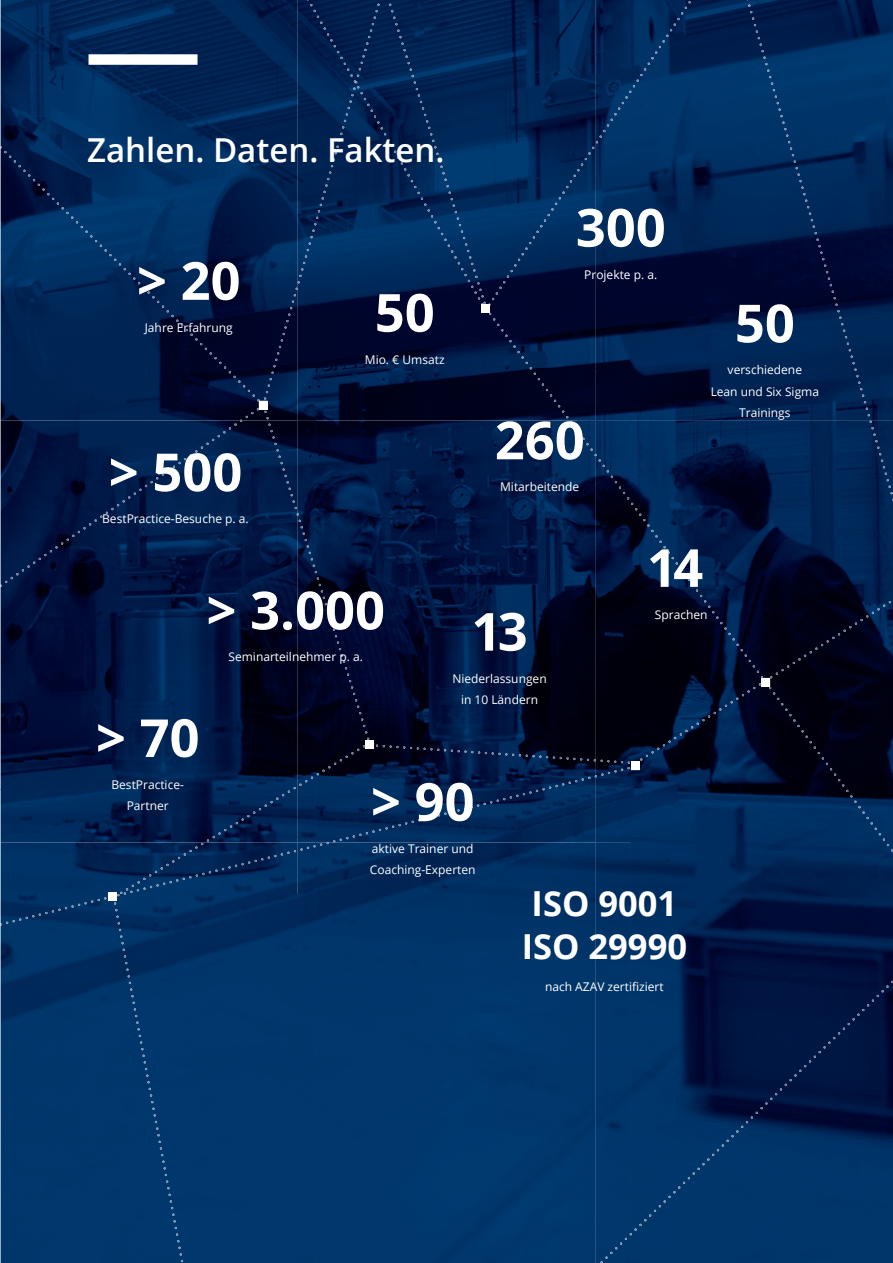
<style>
.page{position:relative;width:893px;height:1263px;background:#fff}
.page>*{position:absolute;margin:0;border:0;box-sizing:border-box;transform-origin:0 0}
.t1{font:700 52.5px "Open Sans";color:#fff}
.t2{font:700 34.5px/42.6px "Open Sans";color:#fff}
.t3{font:600 33px "Open Sans";color:#fff}
.t4{font:12px/21.3px "Open Sans";color:#fff;text-align:center}
</style>
<div class="page">
<img style="left:1px;top:0;width:297px;height:368px">
<img style="left:596px;top:0;width:297px;height:368px">
<img style="left:316px;top:368px;width:577px;height:895px">
<img style="left:263px;top:901px;width:35px;height:362px">
<img style="left:578px;top:420px;width:53px;height:843px">
<img style="left:1px;top:895px;width:262px;height:368px">
<img style="left:298px;top:0;width:298px;height:369px">
<img style="left:1px;top:368px;width:315px;height:527px">
<img style="left:630px;top:842px;width:263px;height:1px">
<div style="left:298px;top:901px;width:18px;height:362px;background:#00376c"></div>
<div style="left:89px;top:54px;width:109px;height:11px;background:#fff"></div>
<div style="left:259px;top:401px;width:8px;height:8px;background:#fff"></div>
<div style="left:481px;top:304px;width:9px;height:8px;background:#fff"></div>
<div style="left:762px;top:678px;width:8px;height:8px;background:#fff"></div>
<div style="left:631px;top:762px;width:9px;height:8px;background:#fff"></div>
<div style="left:366px;top:740px;width:8px;height:9px;background:#fff"></div>
<div style="left:108px;top:892px;width:8px;height:9px;background:#fff"></div>
<img style="left:307px;top:0;width:56px;height:94px">
<img style="left:629px;top:1px;width:62px;height:92px">
<img style="left:747px;top:0;width:32px;height:109px">
<img style="left:798px;top:601px;width:93px;height:59px">
<img style="left:668px;top:683px;width:93px;height:60px">
<img style="left:376px;top:744px;width:111px;height:10px">
<img style="left:264px;top:411px;width:35px;height:104px">
<img style="left:162px;top:412px;width:92px;height:64px">
<img style="left:115px;top:909px;width:22px;height:108px">
<img style="left:814px;top:981px;width:79px;height:77px">
<img style="left:489px;top:313px;width:67px;height:89px">
<img style="left:769px;top:687px;width:63px;height:83px">
<img style="left:389px;top:4px;width:35px;height:106px">
<img style="left:355px;top:4px;width:25px;height:79px">
<img style="left:323px;top:88px;width:33px;height:105px">
<img style="left:4px;top:151px;width:79px;height:77px">
<svg style="left:257px;top:401px;width:8px;height:9px"></svg>
<img style="left:523px;top:767px;width:107px;height:28px">
<img style="left:6px;top:897px;width:100px;height:27px">
<img style="left:109px;top:745px;width:256px;height:156px">
<svg style="left:109px;top:895px;width:7px;height:9px"></svg>
<h3 class="t3" style="left:87px;top:127px;width:359px">Zahlen. Daten. Fakten.</h3>
<h1 class="t1" style="left:137px;top:244px;width:105px">&gt; 20</h1>
<p class="t4" style="left:145px;top:316px;width:89px">Jahre Erfahrung</p>
<h1 class="t1" style="left:109px;top:435px;width:135px">&gt; 500</h1>
<p class="t4" style="left:102px;top:508px;width:148px">BestPractice-Besuche p. a.</p>
<h1 class="t1" style="left:375px;top:276px;width:61px">50</h1>
<p class="t4" style="left:365px;top:348px;width:81px">Mio. € Umsatz</p>
<h1 class="t1" style="left:206px;top:573px;width:180px">&gt; 3.000</h1>
<p class="t4" style="left:228px;top:646px;width:136px">Seminarteilnehmer p. a.</p>
<h1 class="t1" style="left:576px;top:191px;width:91px">300</h1>
<p class="t4" style="left:584px;top:263px;width:75px">Projekte p. a.</p>
<h1 class="t1" style="left:495px;top:403px;width:91px">260</h1>
<p class="t4" style="left:500px;top:476px;width:81px">Mitarbeitende</p>
<h1 class="t1" style="left:735px;top:286px;width:61px">50</h1>
<p class="t4" style="left:711px;top:359px;width:110px">verschiedene<br>Lean und Six Sigma<br>Trainings</p>
<h1 class="t1" style="left:471px;top:594px;width:58px">13</h1>
<p class="t4" style="left:452px;top:667px;width:96px">Niederlassungen in 10 Ländern</p>
<h1 class="t1" style="left:647px;top:531px;width:58px">14</h1>
<p class="t4" style="left:655px;top:603px;width:54px">Sprachen</p>
<h1 class="t1" style="left:96px;top:701px;width:105px">&gt; 70</h1>
<p class="t4" style="left:111px;top:773px;width:74px">BestPractice-<br>Partner</p>
<h1 class="t1" style="left:371px;top:765px;width:105px">&gt; 90</h1>
<p class="t4" style="left:370px;top:837px;width:107px;text-align:left">aktive Trainer und<br>Coaching-Experten</p>
<h2 class="t2" style="left:522px;top:882px;width:167px">ISO 9001<br>ISO 29990</h2>
<p class="t4" style="left:545px;top:975px;width:120px">nach AZAV zertifiziert</p>
</div>
